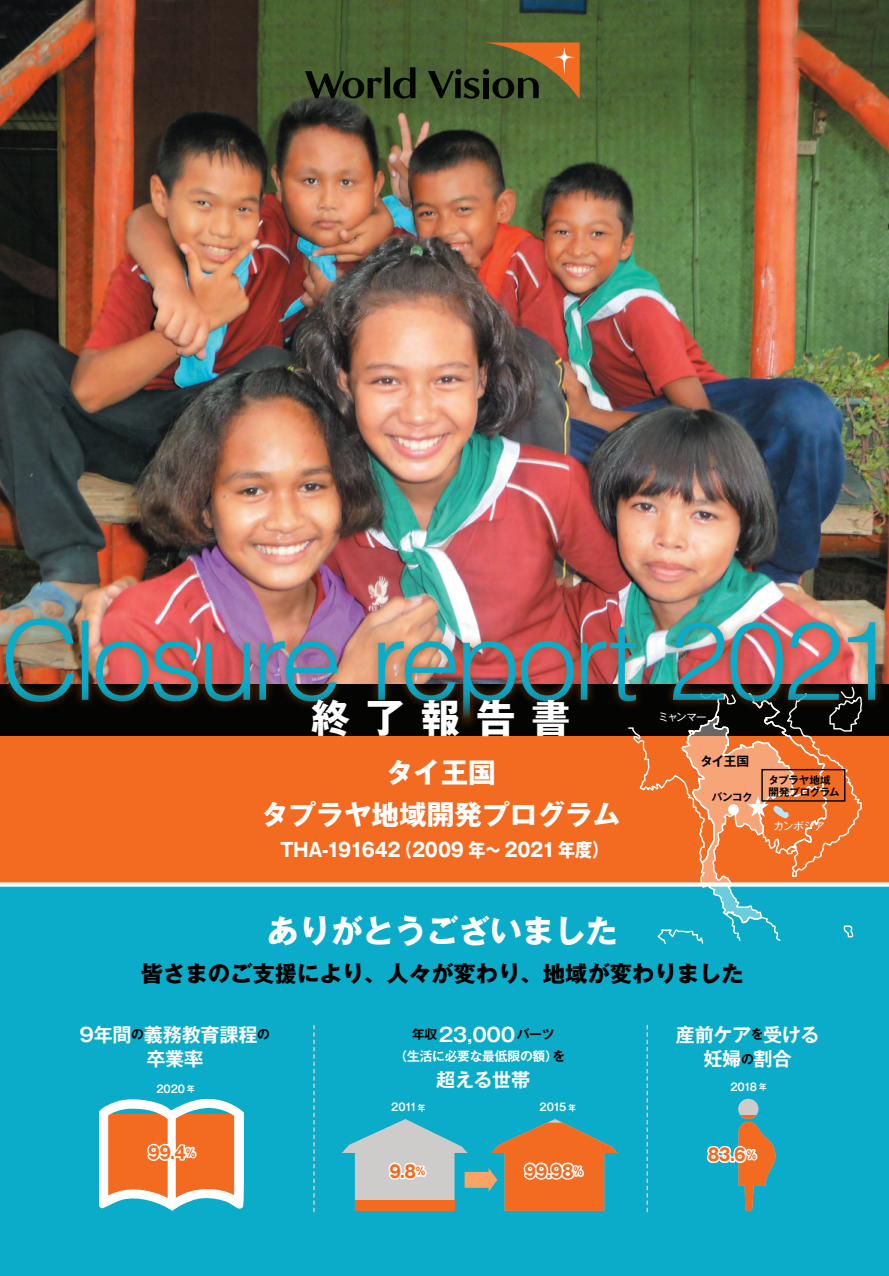
<style>
.page{position:relative;width:889px;height:1276px;background:#fff}
.page>*{position:absolute;margin:0;border:0;box-sizing:border-box;transform-origin:0 0}
.t1{font:700 39.3px "Gothic MB101 Pro";letter-spacing:.4em;color:#fff}
.t2{font:700 31.95px "Gothic MB101 Pro";color:#fff}
.t3{font:700 27.6px/42px "Gothic MB101 Pro";color:#fff;text-align:center}
.t4{font:700 22.35px "Gothic MB101 Pro";color:#000}
.t5{font:700 19.2px/24.5px "Gothic MB101 Pro De";letter-spacing:-.02em;color:#fff;text-align:center}
.t6{font:700 19.2px "Gothic MB101 Pro";letter-spacing:-.01em;color:#fff;scale:.9 1}
.t7{font:700 16.95px "Gothic MB101 Pro";letter-spacing:-.025em;color:#f36a21;scale:.9 1}
.t8{font:700 12.75px "Gothic MB101 Pro De";letter-spacing:-.015em;color:#fff}
.t9{font:700 12.75px "Gothic MB101 Pro De";color:#000}
.t10{font:700 10.65px "Gothic MB101 Pro De";letter-spacing:-.05em;color:#fff;scale:.9 1}
.t11{font:700 10.5px/12px "Gothic MB101 Pro De";letter-spacing:-.025em;color:#000}
.t12{font:10.5px "Gothic MB101 Pro";letter-spacing:-.05em;color:#fff}
.s1{font-size:12.75px;color:#000}
.s2{font-size:8.55px}
.s3{font-size:10.65px}
.s4{color:#000}
</style>
<div class="page">
<img style="left:0;top:0;width:889px;height:685px">
<div style="left:0;top:735px;width:889px;height:541px;background:#0babca"></div>
<div style="left:0;top:734px;width:889px;height:149px;background:#f36a21"></div>
<div style="left:0;top:685px;width:889px;height:51px;background:#040503"></div>
<svg style="left:305px;top:43px;width:274px;height:56px;background:#53552a"></svg>
<svg style="left:0;top:882px;width:889px;height:4px;background:#fdeee6"></svg>
<svg style="left:313px;top:1025px;width:2px;height:187px"></svg>
<svg style="left:646px;top:1025px;width:2px;height:187px"></svg>
<svg style="left:627px;top:731px;width:236px;height:214px"></svg>
<div style="left:728px;top:804px;width:11px;height:11px;background:#fff;border-radius:50%"></div>
<div style="left:761px;top:769px;width:84px;height:32px;border:1px solid #000"></div>
<div style="left:0;top:609px;width:884px;height:122px;background:#aa4c0e;opacity:.65"></div>
<img style="left:6px;top:618px;width:869px;height:104px">
<svg style="left:99px;top:1098px;width:145px;height:113px;background:#d6a483"></svg>
<svg style="left:342px;top:1119px;width:275px;height:91px"></svg>
<svg style="left:706px;top:1098px;width:69px;height:114px"></svg>
<svg style="left:0;top:0;width:1px;height:14px"></svg>
<svg style="left:888px;top:0;width:1px;height:14px"></svg>
<h1 class="t1" style="left:311px;top:685px;width:261px">終了報告書</h1>
<h3 class="t3" style="left:261px;top:748px;width:361px">タイ王国<br>タプラヤ地域開発プログラム</h3>
<p class="t6" style="left:280px;top:834px;width:367px">THA-191642（2009 年～ 2021 年度）</p>
<p class="t12" style="left:658px;top:708px;width:50px">ミャンマー</p>
<p class="t9" style="left:700px;top:750px;width:51px">タイ王国</p>
<p class="t11" style="left:711px;top:789px;width:42px">バンコク</p>
<p class="t11" style="left:768px;top:772px;width:73px">タプラヤ地域開発プログラム</p>
<p class="t12" style="left:773px;top:817px;width:53px">カンボジア</p>
<h2 class="t2" style="left:267px;top:904px;width:352px">ありがとうございました</h2>
<p class="t4" style="left:141px;top:954px;width:604px">皆さまのご支援により、人々が変わり、地域が変わりました</p>
<p class="t5" style="left:80px;top:1020px;width:192px">9年間<span class="s1">の</span>義務教育課程<span class="s1">の</span>卒業率</p>
<p class="t10" style="left:156px;top:1079px;width:44px">2020 <span class="s2">年</span></p>
<p class="t7" style="left:148px;top:1138px;width:54px">99.4<span class="s3">%</span></p>
<p class="t5" style="left:412px;top:1020px;width:144px"><span class="s1">年収</span>23,000<span class="s1">バーツ</span></p>
<p class="t8" style="left:394px;top:1045px;width:172px">（生活に必要な最低限の額）<span class="s4">を</span></p>
<p class="t5" style="left:436px;top:1064px;width:95px">超える世帯</p>
<p class="t10" style="left:391px;top:1098px;width:40px">2011<span class="s2">年</span></p>
<p class="t10" style="left:539px;top:1098px;width:42px">2015 <span class="s2">年</span></p>
<p class="t7" style="left:389px;top:1157px;width:42px">9.8<span class="s3">%</span></p>
<p class="t7" style="left:524px;top:1157px;width:66px">99.98<span class="s3">%</span></p>
<p class="t5" style="left:676px;top:1020px;width:145px">産前ケア<span class="s1">を</span>受ける妊婦<span class="s1">の</span>割合</p>
<p class="t10" style="left:730px;top:1078px;width:42px">2018 <span class="s2">年</span></p>
<p class="t7" style="left:707px;top:1140px;width:56px">83.6<span class="s3">%</span></p>
</div>
